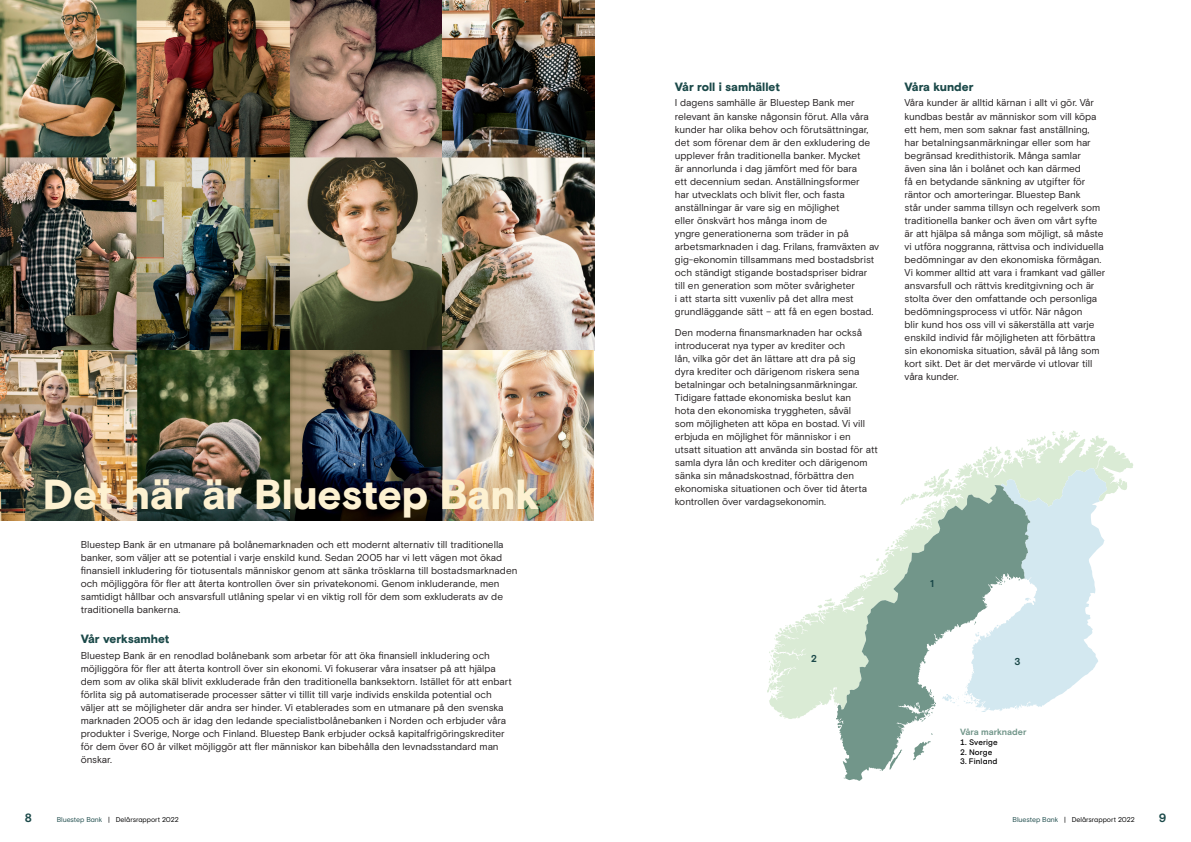
<style>
.page{position:relative;width:1191px;height:842px;background:#fff}
.page>*{position:absolute;margin:0;border:0;box-sizing:border-box;transform-origin:0 0}
.t1{font:900 42px "Basis Grotesque Pro";letter-spacing:-.01em;color:#fdf1d1}
.t2{font:900 12px "Basis Grotesque Pro";letter-spacing:-.005em;color:#1b4949}
.t3{font:700 12px "Basis Grotesque Pro";color:#1b4949}
.t4{font:10px/13px "Basis Grotesque Pro";color:#231f20}
.t5{font:700 10px "Basis Grotesque Pro";color:#1b4949}
.t6{font:700 9px "Basis Grotesque Pro";letter-spacing:-.01em;color:#72968a}
.t7{font:500 8px "Basis Grotesque Pro";letter-spacing:.015em;color:#000}
.t8{font:7px "Basis Grotesque Pro";letter-spacing:-.005em;color:#000}
.s1{color:#1b4949}
</style>
<div class="page">
<img style="left:0;top:0;width:594px;height:351px">
<img style="left:289px;top:351px;width:304px;height:170px">
<img style="left:0;top:351px;width:289px;height:170px">
<svg style="left:767px;top:430px;width:366px;height:289px"></svg>
<svg style="left:942px;top:468px;width:165px;height:244px;fill:#d3e8f0"></svg>
<svg style="left:836px;top:485px;width:194px;height:296px"></svg>
<h1 class="t1" style="left:43px;top:470px;width:498px">Det här är Bluestep Bank</h1>
<p class="t4" style="left:81px;top:538px;width:438px">Bluestep Bank är en utmanare på bolånemarknaden och ett modernt alternativ till traditionella banker, som väljer att se potential i varje enskild kund. Sedan 2005 har vi lett vägen mot ökad finansiell inkludering för tiotusentals människor genom att sänka trösklarna till bostadsmarknaden och möjliggöra för fler att återta kontrollen över sin privatekonomi. Genom inkluderande, men samtidigt hållbar och ansvarsfull utlåning spelar vi en viktig roll för dem som exkluderats av de traditionella bankerna.</p>
<p class="t2" style="left:81px;top:632px;width:90px">Vår verksamhet</p>
<p class="t4" style="left:81px;top:649px;width:432px">Bluestep Bank är en renodlad bolånebank som arbetar för att öka finansiell inkludering och möjliggöra för fler att återta kontroll över sin ekonomi. Vi fokuserar våra insatser på att hjälpa dem som av olika skäl blivit exkluderade från den traditionella banksektorn. Istället för att enbart förlita sig på automatiserade processer sätter vi tillit till varje individs enskilda potential och väljer att se möjligheter där andra ser hinder. Vi etablerades som en utmanare på den svenska marknaden 2005 och är idag den ledande specialistbolånebanken i Norden och erbjuder våra produkter i Sverige, Norge och Finland. Bluestep Bank erbjuder också kapitalfrigöringskrediter för dem över 60 år vilket möjliggör att fler människor kan bibehålla den levnadsstandard man önskar.</p>
<p class="t2" style="left:675px;top:79px;width:107px">Vår roll i samhället</p>
<p class="t4" style="left:675px;top:97px;width:206px">I dagens samhälle är Bluestep Bank mer relevant än kanske någonsin förut. Alla våra kunder har olika behov och förutsättningar, det som förenar dem är den exkludering de upplever från traditionella banker. Mycket<br>är annorlunda i dag jämfört med för bara<br>ett decennium sedan. Anställningsformer<br>har utvecklats och blivit fler, och fasta anställningar är vare sig en möjlighet<br>eller önskvärt hos många inom de<br>yngre generationerna som träder in på arbetsmarknaden i dag. Frilans, framväxten av gig-ekonomin tillsammans med bostadsbrist och ständigt stigande bostadspriser bidrar till en generation som möter svårigheter<br>i att starta sitt vuxenliv på det allra mest grundläggande sätt – att få en egen bostad.</p>
<p class="t4" style="left:675px;top:326px;width:204px">Den moderna finansmarknaden har också introducerat nya typer av krediter och<br>lån, vilka gör det än lättare att dra på sig dyra krediter och därigenom riskera sena betalningar och betalningsanmärkningar.<br>Tidigare fattade ekonomiska beslut kan<br>hota den ekonomiska tryggheten, såväl<br>som möjligheten att köpa en bostad. Vi vill erbjuda en möjlighet för människor i en utsatt situation att använda sin bostad för att samla dyra lån och krediter och därigenom sänka sin månadskostnad, förbättra den ekonomiska situationen och över tid återta kontrollen över vardagsekonomin.</p>
<p class="t2" style="left:904px;top:79px;width:70px">Våra kunder</p>
<p class="t4" style="left:904px;top:97px;width:202px">Våra kunder är alltid kärnan i allt vi gör. Vår kundbas består av människor som vill köpa ett hem, men som saknar fast anställning, har betalningsanmärkningar eller som har begränsad kredithistorik. Många samlar<br>även sina lån i bolånet och kan därmed<br>få en betydande sänkning av utgifter för räntor och amorteringar. Bluestep Bank<br>står under samma tillsyn och regelverk som traditionella banker och även om vårt syfte är att hjälpa så många som möjligt, så måste vi utföra noggranna, rättvisa och individuella bedömningar av den ekonomiska förmågan.<br>Vi kommer alltid att vara i framkant vad gäller ansvarsfull och rättvis kreditgivning och är stolta över den omfattande och personliga bedömningsprocess vi utför. När någon<br>blir kund hos oss vill vi säkerställa att varje enskild individ får möjligheten att förbättra sin ekonomiska situation, såväl på lång som kort sikt. Det är det mervärde vi utlovar till våra kunder.</p>
<p class="t5" style="left:811px;top:652px;width:7px">2</p>
<p class="t5" style="left:930px;top:578px;width:5px">1</p>
<p class="t5" style="left:1014px;top:656px;width:8px">3</p>
<p class="t6" style="left:960px;top:727px;width:68px">Våra marknader</p>
<p class="t7" style="left:960px;top:737px;width:39px">1. Sverige</p>
<p class="t7" style="left:960px;top:747px;width:34px">2. Norge</p>
<p class="t7" style="left:960px;top:757px;width:39px">3. Finland</p>
<p class="t3" style="left:25px;top:811px;width:9px">8</p>
<p class="t8" style="left:57px;top:816px;width:124px"><span class="s1">Bluestep Bank</span> | Delårsrapport 2022</p>
<p class="t8" style="left:1012px;top:816px;width:124px"><span class="s1">Bluestep Bank</span> | Delårsrapport 2022</p>
<p class="t3" style="left:1158px;top:811px;width:9px">9</p>
</div>
